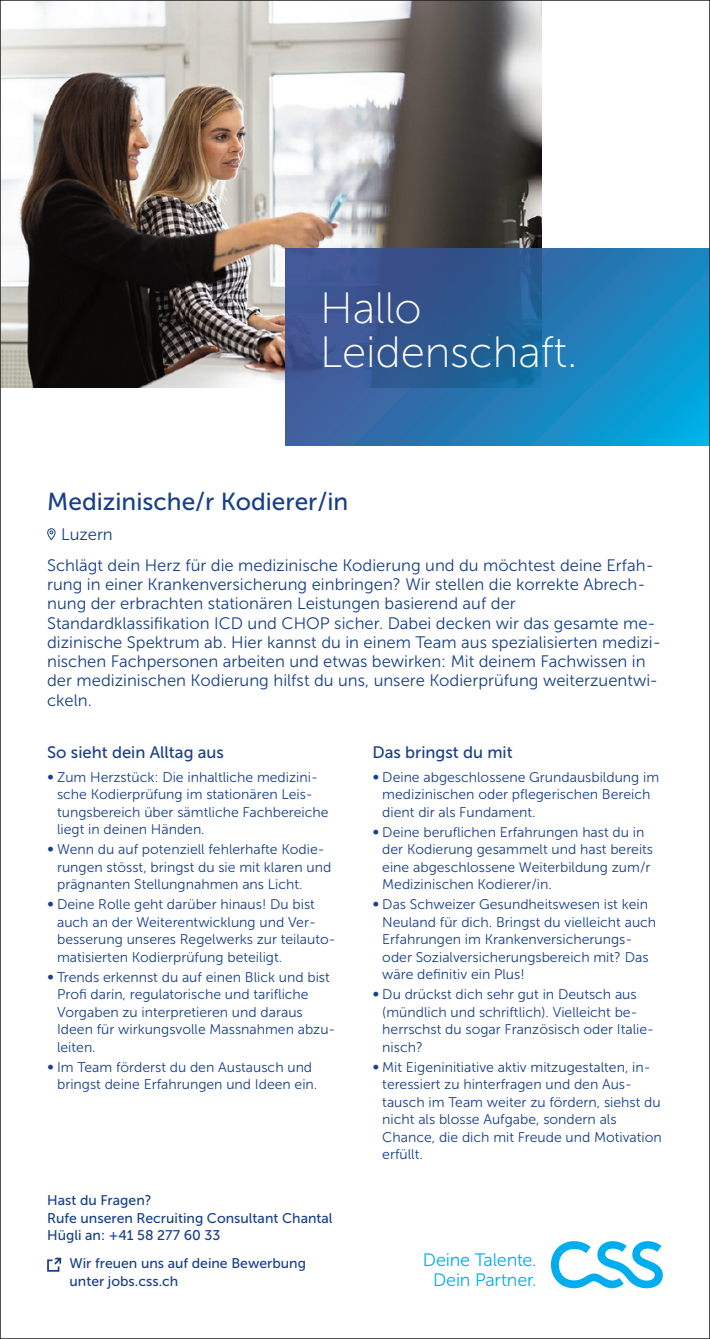
<style>
.page{position:relative;width:710px;height:1339px;background:#fff}
.page>*{position:absolute;margin:0;border:0;box-sizing:border-box;transform-origin:0 0}
.t1{font:43.75px/43.8px "Museo Sans 100";letter-spacing:-.005em;color:#fff}
.t2{font:24.5px "Museo Sans 500";color:#184088}
.t3{font:18.03px/20.7px "Museo Sans 300";letter-spacing:-.01em;color:#00aeef;text-align:center}
.t4{font:16.62px/19.2px "Museo Sans 300";color:#184088}
.t5{font:16.62px "Museo Sans 500";color:#184088}
.t6{font:14px/17.5px "Museo Sans 300";color:#184088}
.t7{font:14px/17.5px "Museo Sans 500";color:#184088}
</style>
<div class="page">
<img style="left:2px;top:2px;width:539px;height:385px">
<img style="left:285px;top:248px;width:422px;height:198px">
<div style="left:47px;top:528px;width:9px;height:12px;border:1px solid #1b4384;border-radius:4px"></div>
<svg style="left:49px;top:530px;width:4px;height:4px"></svg>
<svg style="left:47px;top:1257px;width:14px;height:14px"></svg>
<svg style="left:550px;top:1241px;width:112px;height:47px"></svg>
<h1 class="t1" style="left:320px;top:286px;width:259px">Hallo<br>Leidenschaft.</h1>
<h2 class="t2" style="left:47px;top:487px;width:302px">Medizinische/r Kodierer/in</h2>
<p class="t4" style="left:47px;top:519px;width:608px;line-height:30.8px;text-indent:14px">Luzern<br>Schlägt dein Herz für die medizinische Kodierung und du möchtest deine Erfah-</p>
<p class="t4" style="left:47px;top:575px;width:615px">rung in einer Krankenversicherung einbringen? Wir stellen die korrekte Abrech&shy;nung der erbrachten stationären Leistungen basierend auf der Standardklassifikation ICD und CHOP sicher. Dabei decken wir das gesamte me&shy;dizinische Spektrum ab. Hier kannst du in einem Team aus spezialisierten medizi&shy;nischen Fachpersonen arbeiten und etwas bewirken: Mit deinem Fachwissen in der medizinischen Kodierung hilfst du uns, unsere Kodierprüfung weiterzuentwi&shy;ckeln.</p>
<p class="t5" style="left:47px;top:742px;width:178px">So sieht dein Alltag aus</p>
<p class="t6" style="left:57px;top:768px;width:273px;text-indent:-10px">∞ Zum Herzstück: Die inhaltliche medizini&shy;sche Kodierprüfung im stationären Leis&shy;tungsbereich über sämtliche Fachbereiche liegt in deinen Händen.</p>
<p class="t6" style="left:57px;top:840px;width:275px;text-indent:-10px">∞ Wenn du auf potenziell fehlerhafte Kodie&shy;rungen stösst, bringst du sie mit klaren und prägnanten Stellungnahmen ans Licht.</p>
<p class="t6" style="left:57px;top:895px;width:280px;text-indent:-10px">∞ Deine Rolle geht darüber hinaus! Du bist auch an der Weiterentwicklung und Ver&shy;besserung unseres Regelwerks zur teilauto&shy;matisierten Kodierprüfung beteiligt.</p>
<p class="t6" style="left:57px;top:968px;width:280px;text-indent:-10px">∞ Trends erkennst du auf einen Blick und bist Profi darin, regulatorische und tarifliche Vorgaben zu interpretieren und daraus Ideen für wirkungsvolle Massnahmen abzu&shy;leiten.</p>
<p class="t6" style="left:57px;top:1058px;width:262px;text-indent:-10px">∞ Im Team förderst du den Austausch und bringst deine Erfahrungen und Ideen ein.</p>
<p class="t5" style="left:372px;top:742px;width:142px">Das bringst du mit</p>
<p class="t6" style="left:382px;top:768px;width:278px;text-indent:-10px">∞ Deine abgeschlossene Grundausbildung im medizinischen oder pflegerischen Bereich dient dir als Fundament.</p>
<p class="t6" style="left:382px;top:823px;width:272px;text-indent:-10px">∞ Deine beruflichen Erfahrungen hast du in der Kodierung gesammelt und hast bereits eine abgeschlossene Weiterbildung zum/r Medizinischen Kodierer/in.</p>
<p class="t6" style="left:382px;top:895px;width:275px;text-indent:-10px">∞ Das Schweizer Gesundheitswesen ist kein Neuland für dich. Bringst du vielleicht auch Erfahrungen im Krankenversicherungs&shy;oder Sozialversicherungsbereich mit? Das wäre definitiv ein Plus!</p>
<p class="t6" style="left:382px;top:985px;width:273px;text-indent:-10px">∞ Du drückst dich sehr gut in Deutsch aus (mündlich und schriftlich). Vielleicht be&shy;herrschst du sogar Französisch oder Italie&shy;nisch?</p>
<p class="t6" style="left:382px;top:1058px;width:281px;text-indent:-10px">∞ Mit Eigeninitiative aktiv mitzugestalten, in&shy;teressiert zu hinterfragen und den Aus&shy;tausch im Team weiter zu fördern, siehst du nicht als blosse Aufgabe, sondern als Chance, die dich mit Freude und Motivation erfüllt.</p>
<p class="t7" style="left:47px;top:1192px;width:287px">Hast du Fragen?<br>Rufe unseren Recruiting Consultant Chantal<br>Hügli an: +41 58 277 60 33</p>
<p class="t7" style="left:69px;top:1254px;width:238px">Wir freuen uns auf deine Bewerbung unter jobs.css.ch</p>
<p class="t3" style="left:422px;top:1249px;width:115px">Deine Talente.<br>Dein Partner.</p>
</div>
